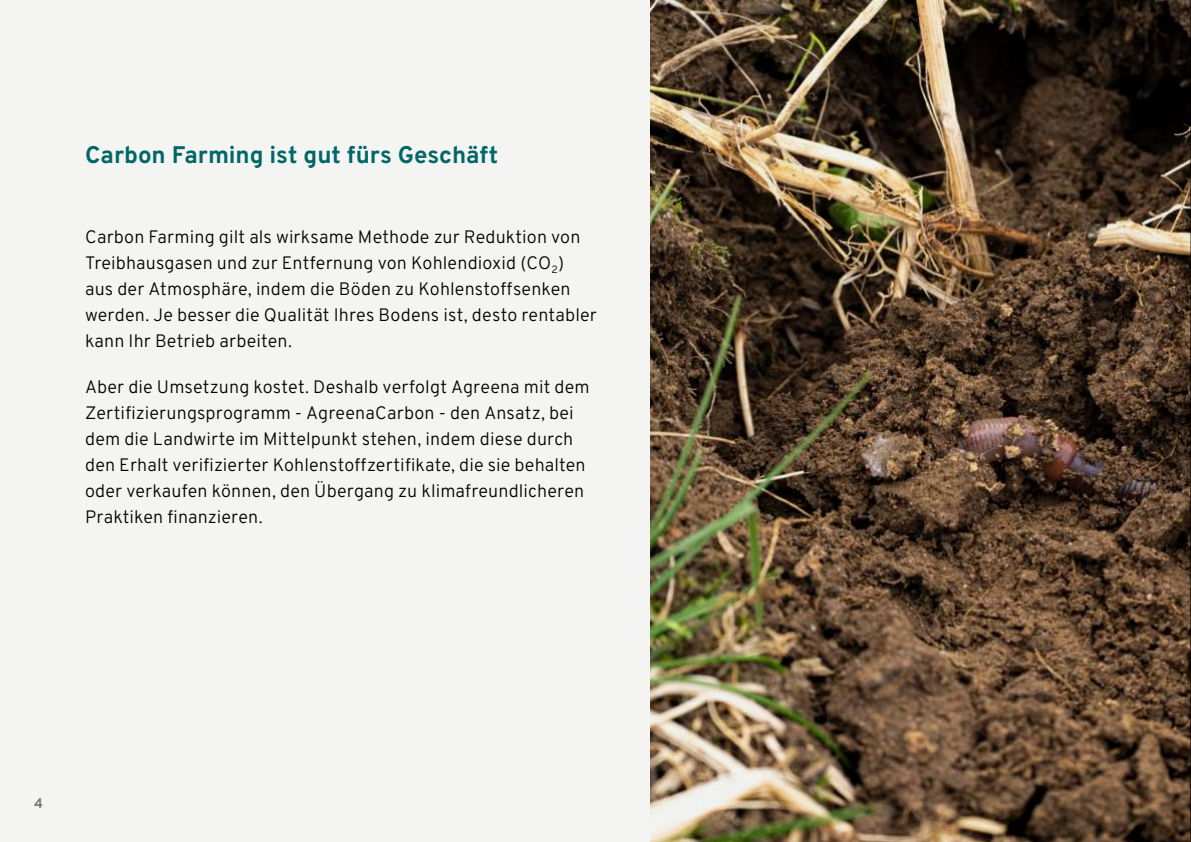
<style>
.page{position:relative;width:1191px;height:842px;background:#f4f5f3}
.page>*{position:absolute;margin:0;border:0;box-sizing:border-box;transform-origin:0 0}
.t1{font:700 24px "Overpass";color:#066}
.t2{font:300 18px/26px "Overpass";letter-spacing:.01em;color:#000}
.t3{font:600 14px "Overpass";color:#757574}
</style>
<div class="page">
<img style="left:650px;top:0;width:541px;height:842px">
<h1 class="t1" style="left:85px;top:146px;width:415px">Carbon Farming ist gut fürs Geschäft</h1>
<p class="t2" style="left:85px;top:223px;width:513px">Carbon Farming gilt als wirksame Methode zur Reduktion von Treibhausgasen und zur Entfernung von Kohlendioxid (CO<sub>2</sub>) aus der Atmosphäre, indem die Böden zu Kohlenstoffsenken werden. Je besser die Qualität Ihres Bodens ist, desto rentabler kann Ihr Betrieb arbeiten.</p>
<p class="t2" style="left:85px;top:373px;width:506px">Aber die Umsetzung kostet. Deshalb verfolgt Agreena mit dem Zertifizierungsprogramm - AgreenaCarbon - den Ansatz, bei dem die Landwirte im Mittelpunkt stehen, indem diese durch den Erhalt verifizierter Kohlenstoffzertifikate, die sie behalten oder verkaufen können, den Übergang zu klimafreundlicheren Praktiken finanzieren.</p>
<p class="t3" style="left:34px;top:795px;width:10px">4</p>
</div>
